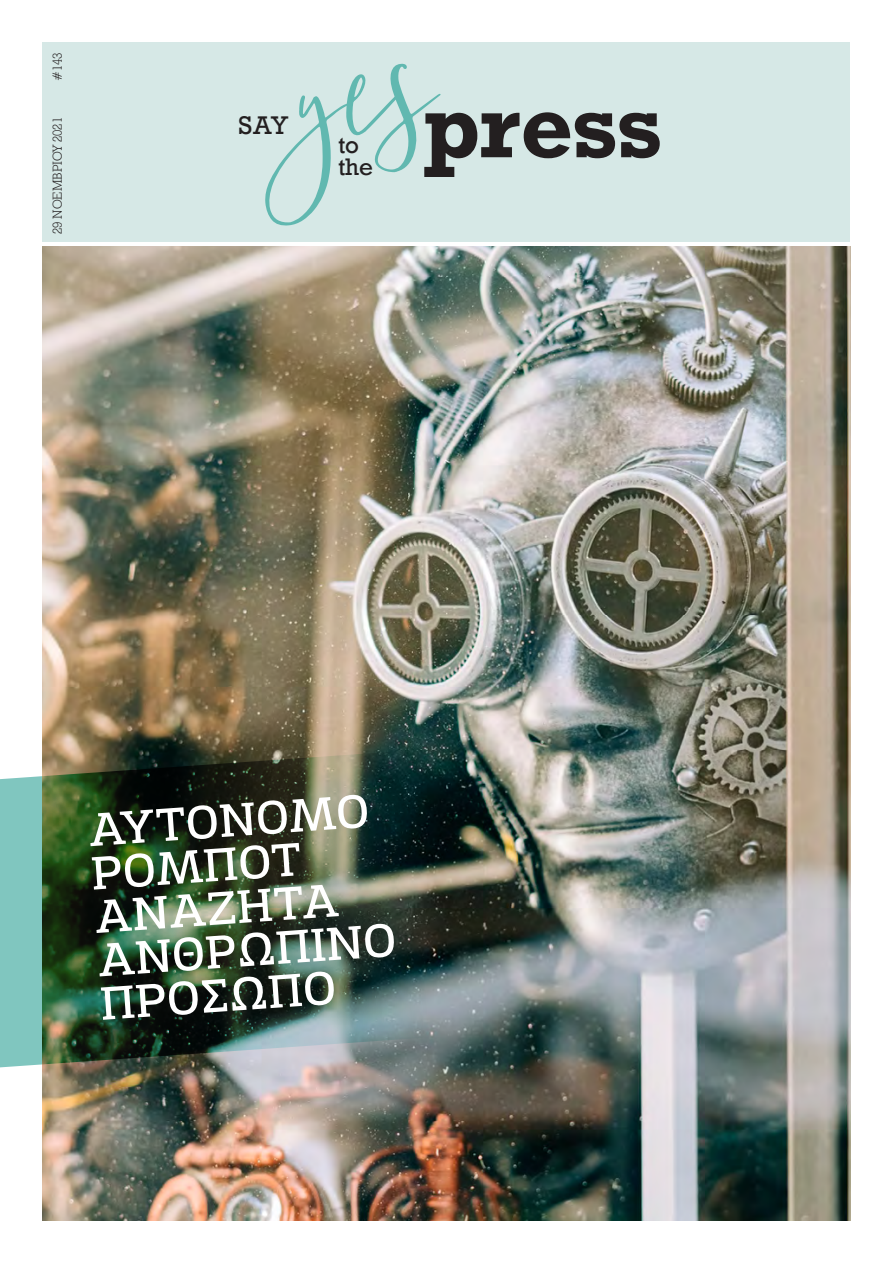
<style>
.page{position:relative;width:893px;height:1263px;background:#fff}
.page>*{position:absolute;margin:0;border:0;box-sizing:border-box;transform-origin:0 0}
.t1{font:700 85.5px "Rockwell";letter-spacing:-.005em;color:#231f20}
.t2{font:49.5px/43.5px "Adria Slab";color:#fff}
.t3{font:24px "Rockwell";color:#231f20}
.t4{font:22.5px/21.9px "Rockwell";color:#231f20}
.t5{font:300 13.5px "UB Rockwell";letter-spacing:-.01em;color:#231f20}
</style>
<div class="page">
<div style="left:43px;top:43px;width:807px;height:199px;background:#d6e8e6"></div>
<svg style="left:265px;top:64px;width:176px;height:162px"></svg>
<img style="left:43px;top:247px;width:807px;height:973px">
<img style="left:0;top:750px;width:429px;height:319px">
<p class="t5" style="left:49px;top:81px;width:30px;rotate:-90deg">#143</p>
<p class="t5" style="left:49px;top:234px;width:118px;rotate:-90deg">29 ΝΟΕΜΒΡΙΟΥ 2021</p>
<p class="t3" style="left:238px;top:111px;width:52px">SAY</p>
<p class="t4" style="left:338px;top:134px;width:36px">to the</p>
<h1 class="t1" style="left:423px;top:71px;width:240px">press</h1>
<p class="t2" style="left:87px;top:808px;width:300px;rotate:-4deg">ΑΥΤΌΝΟΜΟ<br>ΡΟΜΠΌΤ<br>ΑΝΑΖΗΤΆ<br>ΑΝΘΡΏΠΙΝΟ<br>ΠΡΌΣΩ ΠΟ</p>
</div>
